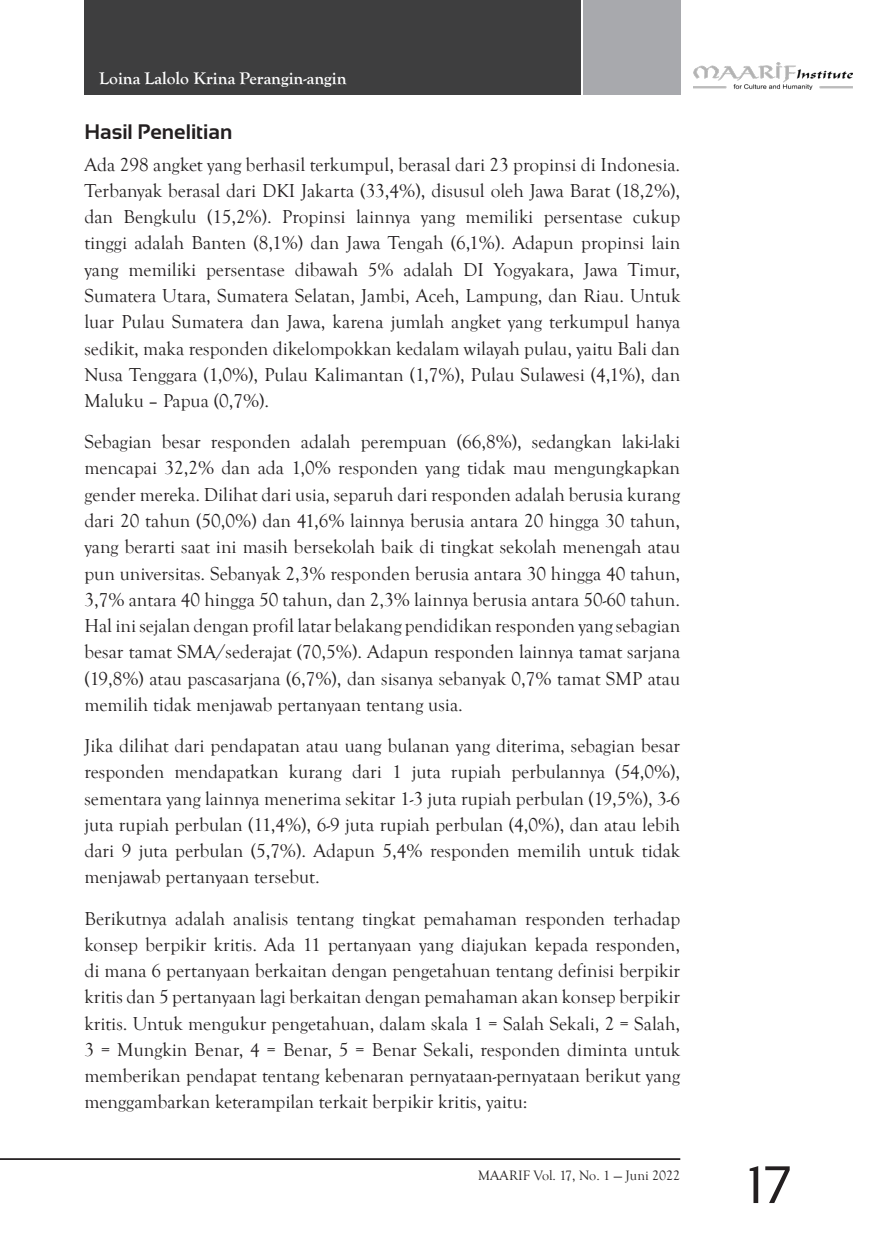
<style>
.page{position:relative;width:869px;height:1241px;background:#fff}
.page>*{position:absolute;margin:0;border:0;box-sizing:border-box;transform-origin:0 0}
.t1{font:52.5px "Sansation";color:#231f20}
.Judul-Sub{font:700 21px "Sansation";color:#231f20}
.Text{font:19.25px/26.2px "Goudy Old Style T";color:#231f20;text-align:justify}
.t2{font:700 17.5px "Goudy Old Style T";color:#fff}
.t3{font:14px "Goudy Old Style T";color:#231f20}
</style>
<div class="page">
<div style="left:582px;top:0;width:98px;height:94px;background:#a8a9ad"></div>
<hr style="left:0;top:1157px;width:680px;height:2px;background:#231f20">
<div style="left:84px;top:0;width:496px;height:94px;background:#3e3e3f"></div>
<img style="left:693px;top:63px;width:159px;height:26px">
<p class="t2" style="left:99px;top:69px;width:249px">Loina Lalolo Krina Perangin-angin</p>
<p class="Judul-Sub" style="left:84px;top:120px;width:149px">Hasil Penelitian</p>
<p class="Text" style="left:84px;top:152px;width:597px">Ada 298 angket yang berhasil terkumpul, berasal dari 23 propinsi di Indonesia.<br>Terbanyak berasal dari DKI Jakarta (33,4%), disusul oleh Jawa Barat (18,2%), dan Bengkulu (15,2%). Propinsi lainnya yang memiliki persentase cukup tinggi adalah Banten (8,1%) dan Jawa Tengah (6,1%). Adapun propinsi lain yang memiliki persentase dibawah 5% adalah DI Yogyakara, Jawa Timur, Sumatera Utara, Sumatera Selatan, Jambi, Aceh, Lampung, dan Riau. Untuk luar Pulau Sumatera dan Jawa, karena jumlah angket yang terkumpul hanya sedikit, maka responden dikelompokkan kedalam wilayah pulau, yaitu Bali dan Nusa Tenggara (1,0%), Pulau Kalimantan (1,7%), Pulau Sulawesi (4,1%), dan Maluku – Papua (0,7%).</p>
<p class="Text" style="left:84px;top:429px;width:597px">Sebagian besar responden adalah perempuan (66,8%), sedangkan laki-laki mencapai 32,2% dan ada 1,0% responden yang tidak mau mengungkapkan gender mereka. Dilihat dari usia, separuh dari responden adalah berusia kurang dari 20 tahun (50,0%) dan 41,6% lainnya berusia antara 20 hingga 30 tahun, yang berarti saat ini masih bersekolah baik di tingkat sekolah menengah atau pun universitas. Sebanyak 2,3% responden berusia antara 30 hingga 40 tahun, 3,7% antara 40 hingga 50 tahun, dan 2,3% lainnya berusia antara 50-60 tahun.<br>Hal ini sejalan dengan profil latar belakang pendidikan responden yang sebagian besar tamat SMA/sederajat (70,5%). Adapun responden lainnya tamat sarjana (19,8%) atau pascasarjana (6,7%), dan sisanya sebanyak 0,7% tamat SMP atau memilih tidak menjawab pertanyaan tentang usia.</p>
<p class="Text" style="left:84px;top:733px;width:597px">Jika dilihat dari pendapatan atau uang bulanan yang diterima, sebagian besar responden mendapatkan kurang dari 1 juta rupiah perbulannya (54,0%), sementara yang lainnya menerima sekitar 1-3 juta rupiah perbulan (19,5%), 3-6 juta rupiah perbulan (11,4%), 6-9 juta rupiah perbulan (4,0%), dan atau lebih dari 9 juta perbulan (5,7%). Adapun 5,4% responden memilih untuk tidak menjawab pertanyaan tersebut.</p>
<p class="Text" style="left:84px;top:905px;width:597px">Berikutnya adalah analisis tentang tingkat pemahaman responden terhadap konsep berpikir kritis. Ada 11 pertanyaan yang diajukan kepada responden, di mana 6 pertanyaan berkaitan dengan pengetahuan tentang definisi berpikir kritis dan 5 pertanyaan lagi berkaitan dengan pemahaman akan konsep berpikir kritis. Untuk mengukur pengetahuan, dalam skala 1 = Salah Sekali, 2 = Salah, 3 = Mungkin Benar, 4 = Benar, 5 = Benar Sekali, responden diminta untuk memberikan pendapat tentang kebenaran pernyataan-pernyataan berikut yang menggambarkan keterampilan terkait berpikir kritis, yaitu:</p>
<p class="t3" style="left:478px;top:1167px;width:203px">MAARIF Vol. 17, No. 1 — Juni 2022</p>
<h1 class="t1" style="left:746px;top:1155px;width:46px">17</h1>
</div>
